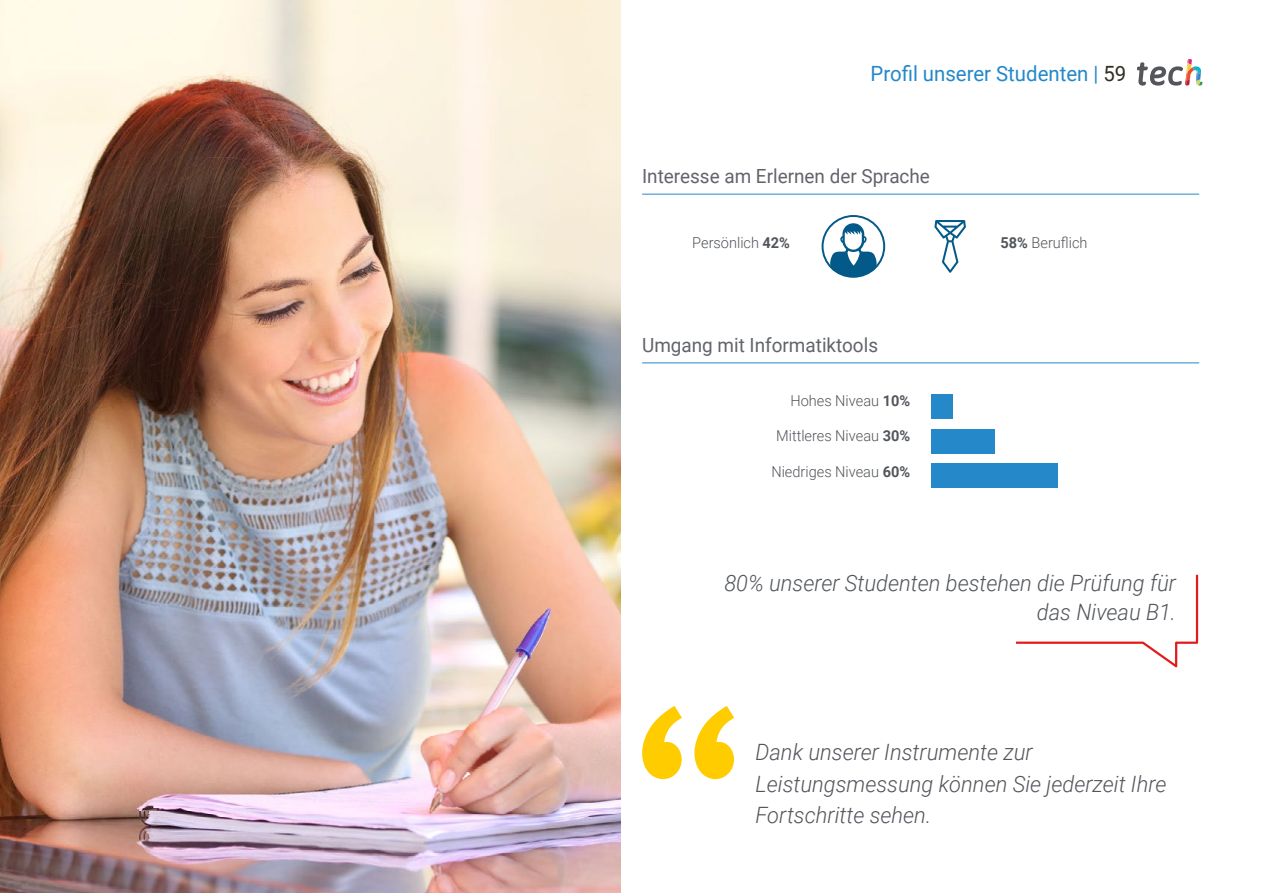
<style>
.page{position:relative;width:1263px;height:893px;background:#fff}
.page>*{position:absolute;margin:0;border:0;box-sizing:border-box;transform-origin:0 0}
.t1{font:italic 300 22.5px/31.5px "Roboto";color:#52555b;text-align:right}
.t2{font:21px "Roboto";color:#2488c9}
.t3{font:19.5px "Roboto";color:#61646a}
.t4{font:300 15px "Roboto";color:#52555b}
.s1{color:#312e20}
.s2{font-weight:700}
</style>
<div class="page">
<svg style="left:1137px;top:59px;width:65px;height:27px"></svg>
<div style="left:931px;top:394px;width:21px;height:25px;background:#2488c9"></div>
<div style="left:931px;top:429px;width:64px;height:24px;background:#2488c9"></div>
<div style="left:931px;top:463px;width:127px;height:25px;background:#2488c9"></div>
<hr style="left:642px;top:362px;width:557px;height:1px;background:#2488c9">
<hr style="left:642px;top:194px;width:557px;height:1px;background:#2488c9">
<svg style="left:934px;top:220px;width:32px;height:53px"></svg>
<svg style="left:821px;top:215px;width:64px;height:63px"></svg>
<svg style="left:1016px;top:574px;width:183px;height:94px"></svg>
<img style="left:0;top:0;width:621px;height:893px">
<svg style="left:642px;top:706px;width:92px;height:73px"></svg>
<p class="t2" style="left:870px;top:59px;width:257px">Profil unserer Studenten | <span class="s1">59</span></p>
<p class="t3" style="left:642px;top:162px;width:289px">Interesse am Erlernen der Sprache</p>
<p class="t4" style="left:692px;top:232px;width:99px">Persönlich <span class="s2">42%</span></p>
<p class="t4" style="left:1000px;top:232px;width:88px"><span class="s2">58%</span> Beruflich</p>
<p class="t3" style="left:642px;top:332px;width:237px">Umgang mit Informatiktools</p>
<p class="t4" style="left:790px;top:390px;width:121px">Hohes Niveau <span class="s2">10%</span></p>
<p class="t4" style="left:776px;top:425px;width:135px">Mittleres Niveau <span class="s2">30%</span></p>
<p class="t4" style="left:771px;top:461px;width:140px">Niedriges Niveau <span class="s2">60%</span></p>
<p class="t1" style="left:724px;top:568px;width:453px;line-height:28.5px">80% unserer Studenten bestehen die Prüfung für das Niveau B1.</p>
<p class="t1" style="left:755px;top:735px;width:412px;text-align:left">Dank unserer Instrumente zur<br>Leistungsmessung können Sie jederzeit Ihre<br>Fortschritte sehen.</p>
</div>
